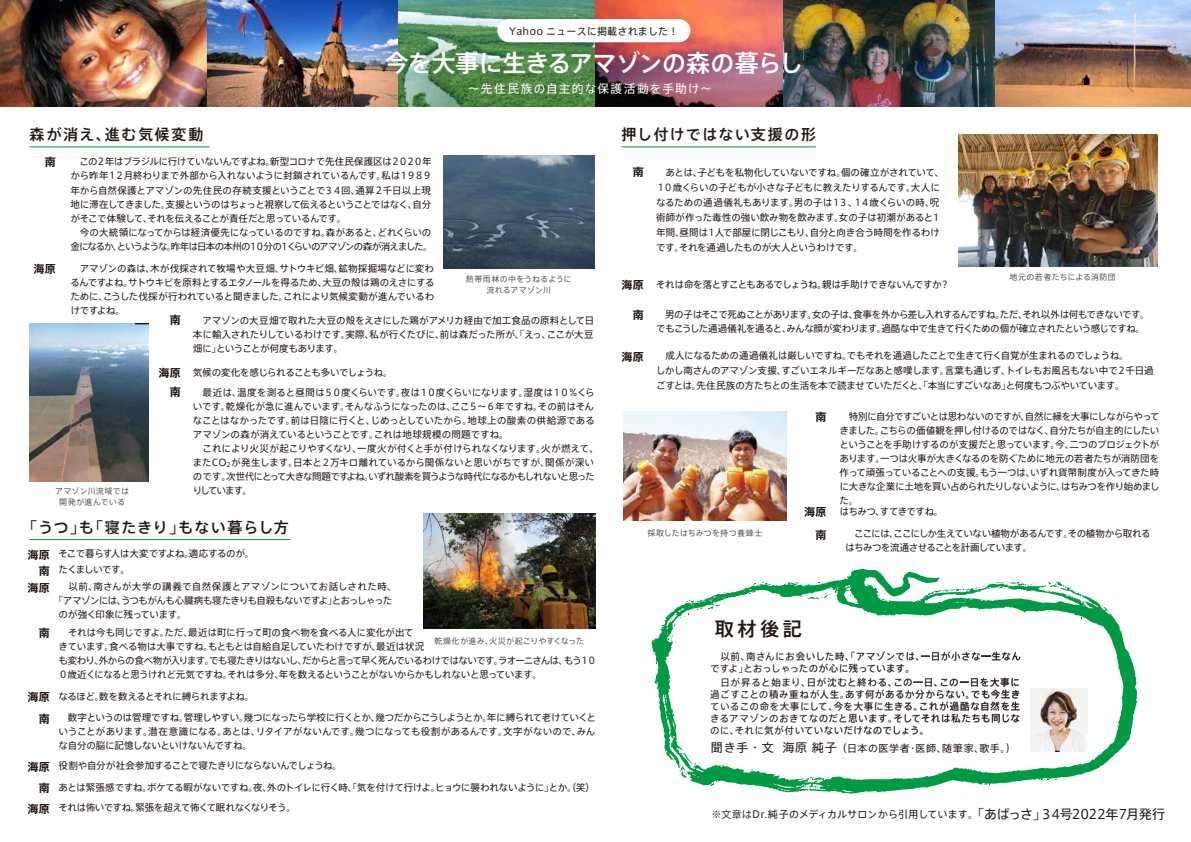
<style>
.page{position:relative;width:1191px;height:842px;background:#fff}
.page>*{position:absolute;margin:0;border:0;box-sizing:border-box;transform-origin:0 0}
.t1{font:500 24px "Axis Std";letter-spacing:-.025em;color:#fff}
.t2{font:500 19.1px "Axis Std";color:#221815}
.t3{font:500 15px "Axis Std";letter-spacing:.08em;color:#221815}
.t4{font:500 15px "Axis Std";letter-spacing:.12em;color:#221815}
.t5{font:13px "Axis Std";letter-spacing:-.035em;color:#221815}
.t6{font:11.7px "Axis Std";letter-spacing:.11em;color:#fff}
.t7{font:700 11px "Axis Std";letter-spacing:.03em;color:#221815}
.t8{font:10px "Axis Std";letter-spacing:.02em;color:#221815}
.t9{font:10px "Axis Std";letter-spacing:.06em;color:#221815}
.t10{font:9.5px/14px "Axis Std";letter-spacing:-.03em;color:#221815;text-align:justify}
.t11{font:9.5px/14px "Axis Std";letter-spacing:-.05em;color:#221815}
.t12{font:9.5px/14px "Axis Std";letter-spacing:-.055em;color:#221815}
.t13{font:9.5px/12px "Axis Std";letter-spacing:.04em;color:#221815}
.t14{font:9.5px "Axis Std";letter-spacing:-.065em;color:#221815}
.t15{font:9.5px "Axis Std";letter-spacing:.035em;color:#221815}
.t16{font:9.5px "Axis Std";letter-spacing:-.06em;color:#221815}
.t17{font:9.5px "Axis Std";letter-spacing:-.07em;color:#221815}
.t18{font:8px/11px "Axis Std";letter-spacing:.03em;color:#595757;text-align:center}
.s1{font-weight:700;font-size:11px}
.s2{font-size:6px}
.s3{font-size:12px}
.s4{font-family:"Koz Go Pr 6 N"}
</style>
<div class="page">
<img style="left:443px;top:155px;width:151px;height:114px">
<img style="left:30px;top:324px;width:118px;height:158px">
<img style="left:423px;top:513px;width:172px;height:115px">
<img style="left:959px;top:134px;width:198px;height:133px">
<img style="left:623px;top:412px;width:163px;height:108px">
<img style="left:994px;top:0;width:197px;height:106px">
<img style="left:0;top:0;width:207px;height:106px">
<img style="left:398px;top:0;width:197px;height:106px">
<img style="left:207px;top:0;width:191px;height:106px">
<img style="left:595px;top:0;width:188px;height:106px">
<img style="left:783px;top:0;width:211px;height:106px">
<div style="left:497px;top:19px;width:193px;height:23px;background:#fff;border-radius:12px"></div>
<hr style="left:30px;top:146px;width:180px;height:1px;background:#094">
<hr style="left:621px;top:146px;width:195px;height:1px;background:#094">
<hr style="left:30px;top:539px;width:260px;height:1px;background:#094">
<svg style="left:651px;top:568px;width:486px;height:226px"></svg>
<svg style="left:1102px;top:605px;width:8px;height:9px"></svg>
<svg style="left:660px;top:624px;width:3px;height:8px"></svg>
<svg style="left:878px;top:595px;width:10px;height:7px"></svg>
<svg style="left:1044px;top:778px;width:15px;height:2px"></svg>
<svg style="left:710px;top:782px;width:4px;height:5px"></svg>
<svg style="left:738px;top:581px;width:38px;height:17px"></svg>
<svg style="left:795px;top:582px;width:45px;height:22px"></svg>
<svg style="left:673px;top:750px;width:23px;height:29px"></svg>
<svg style="left:747px;top:769px;width:6px;height:2px"></svg>
<svg style="left:1026px;top:581px;width:58px;height:22px"></svg>
<svg style="left:928px;top:586px;width:58px;height:23px"></svg>
<svg style="left:992px;top:581px;width:26px;height:8px"></svg>
<svg style="left:847px;top:593px;width:7px;height:5px"></svg>
<svg style="left:804px;top:777px;width:17px;height:11px"></svg>
<svg style="left:670px;top:591px;width:62px;height:51px"></svg>
<img style="left:1030px;top:689px;width:57px;height:63px">
<p class="t8" style="left:509px;top:24px;width:171px">Yahoo ニュースに掲載されました！</p>
<h1 class="t1" style="left:385px;top:45px;width:420px">今を大事に生きるアマゾンの森の暮らし</h1>
<p class="t6" style="left:468px;top:80px;width:246px">～先住民族の自主的な保護活動を手助け～</p>
<h3 class="t4" style="left:30px;top:123px;width:175px">森が消え、進む気候変動</h3>
<h3 class="t3" style="left:621px;top:123px;width:196px">押し付けではない支援の形</h3>
<p class="t10" style="left:656px;top:164px;width:290px;line-height:15px;text-align:left">　あとは、子どもを私物化していないですね。個の確立がされていて、１０歳くらいの子どもが小さな子どもに教えたりするんです。大人になるための通過儀礼もあります。男の子は１３、１４歳くらいの時、呪術師が作った毒性の強い飲み物を飲みます。女の子は初潮があると１年間、昼間は１人で部屋に閉じこもり、自分と向き合う時間を作るわけです。それを通過したものが大人というわけです。</p>
<p class="t10" style="left:656px;top:276px;width:295px">それは命を落とすこともあるでしょうね。親は手助けできないんですか？</p>
<p class="t7" style="left:45px;top:153px;width:12px">南</p>
<p class="t11" style="left:70px;top:154px;width:364px">　この２年はブラジルに行けていないんですよね。新型コロナで先住民保護区は２０２０年から昨年１２月終わりまで外部から入れないように封鎖されているんです。私は１９８９年から自然保護とアマゾンの先住民の存続支援ということで３４回、通算２千日以上現地に滞在してきました。支援というのはちょっと視察して伝えるということではなく、自分がそこで体験して、それを伝えることが責任だと思っているんです。<br>　今の大統領になってからは経済優先になっているのですね。森があると、どれくらいの金になるか、というような。昨年は日本の本州の１０分の１くらいのアマゾンの森が消えました。</p>
<p class="t10" style="left:70px;top:260px;width:366px">　アマゾンの森は、木が伐採されて牧場や大豆畑、サトウキビ畑、鉱物採掘場などに変わるんですよね。サトウキビを原料とするエタノールを得るため、大豆の殻は鶏のえさにするために、こうした伐採が行われていると聞きました。これにより気候変動が進んでいるわけですよね。</p>
<p class="t7" style="left:633px;top:164px;width:12px">南</p>
<p class="t7" style="left:34px;top:260px;width:24px">海原</p>
<p class="t18" style="left:466px;top:273px;width:107px">熱帯雨林の中をうねるように流れるアマゾン川</p>
<p class="t18" style="left:1009px;top:271px;width:108px">地元の若者たちによる消防団</p>
<p class="t7" style="left:621px;top:276px;width:24px">海原</p>
<p class="t7" style="left:633px;top:306px;width:12px">南</p>
<p class="t11" style="left:656px;top:307px;width:495px">　男の子はそこで死ぬことがあります。女の子は、食事を外から差し入れするんですね。ただ、それ以外は何もできないです。でもこうした通過儀礼を通ると、みんな顔が変わります。過酷な中で生きて行くための個が確立されたという感じですね。</p>
<p class="t7" style="left:170px;top:312px;width:12px">南</p>
<p class="t10" style="left:193px;top:313px;width:403px">　アマゾンの大豆畑で取れた大豆の殻をえさにした鶏がアメリカ経由で加工食品の原料として日本に輸入されたりしているわけです。実際、私が行くたびに、前は森だった所が、「えっ、ここが大豆畑に」ということが何度もあります。</p>
<p class="t10" style="left:656px;top:348px;width:499px;line-height:15px;text-align:left">　成人になるための通過儀礼は厳しいですね。でもそれを通過したことで生きて行く自覚が生まれるのでしょうね。<br>しかし南さんのアマゾン支援、すごいエネルギーだなあと感嘆します。言葉も通じず、トイレもお風呂もない中で２千日過ごすとは。先住民族の方たちとの生活を本で読ませていただくと、「本当にすごいなあ」と何度もつぶやいています。</p>
<p class="t7" style="left:621px;top:348px;width:24px">海原</p>
<p class="t11" style="left:158px;top:365px;width:235px"><span class="s1">海原</span> 気候の変化を感じられることも多いでしょうね。</p>
<p class="t7" style="left:170px;top:384px;width:12px">南</p>
<p class="t10" style="left:193px;top:385px;width:407px;text-align:left">　最近は、温度を測ると昼間は５０度くらいです。夜は１０度くらいになります。湿度は１０％くらいです。乾燥化が急に進んでいます。そんなふうになったのは、ここ５～６年ですね。その前はそんなことはなかったです。前は日陰に行くと、じめっとしていたから。地球上の酸素の供給源であるアマゾンの森が消えているということです。これは地球規模の問題ですね。<br>　これにより火災が起こりやすくなり、一度火が付くと手が付けられなくなります。火が燃えて、またCO<span class="s2">2</span>が発生します。日本と２万キロ離れているから関係ないと思いがちですが、関係が深いのです。次世代にとって大きな問題ですよね。いずれ酸素を買うような時代になるかもしれないと思ったりしています。</p>
<p class="t7" style="left:815px;top:408px;width:12px">南</p>
<p class="t10" style="left:839px;top:409px;width:322px">　特別に自分ですごいとは思わないのですが、自然に縁を大事にしながらやってきました。こちらの価値観を押し付けるのではなく、自分たちが自主的にしたいということを手助けするのが支援だと思っています。今、二つのプロジェクトがあります。一つは火事が大きくなるのを防ぐために地元の若者たちが消防団を作って頑張っていることへの支援。もう一つは、いずれ貨幣制度が入ってきた時に大きな企業に土地を買い占められたりしないように、はちみつを作り始めました。</p>
<p class="t16" style="left:839px;top:504px;width:105px">はちみつ、すてきですね。</p>
<p class="t18" style="left:55px;top:485px;width:75px">アマゾン川流域では開発が進んでいる</p>
<p class="t7" style="left:804px;top:503px;width:24px">海原</p>
<h3 class="t3" style="left:22px;top:516px;width:268px">「うつ」も「寝たきり」もない暮らし方</h3>
<p class="t10" style="left:28px;top:546px;width:228px"><span class="s1">海原</span> そこで暮らす人は大変ですよね。適応するのが。</p>
<p class="t15" style="left:59px;top:580px;width:340px">　以前、南さんが大学の講義で自然保護とアマゾンについてお話しされた時、</p>
<p class="t14" style="left:54px;top:594px;width:340px">「アマゾンには、うつもがんも心臓病も寝たきりも自殺もないですよ」とおっしゃった</p>
<p class="t10" style="left:59px;top:607px;width:129px">のが強く印象に残っています。</p>
<p class="t17" style="left:39px;top:563px;width:93px"><span class="s1">南</span> たくましいです。</p>
<p class="t7" style="left:28px;top:579px;width:24px">海原</p>
<p class="t7" style="left:39px;top:625px;width:12px">南</p>
<p class="t10" style="left:59px;top:625px;width:539px;text-align:left">　それは今も同じですよ。ただ、最近は町に行って町の食べ物を食べる人に変化が出て<br>きています。食べる物は大事ですね。もともとは自給自足していたわけですが、最近は状況<br>も変わり、外からの食べ物が入ります。でも寝たきりはないし、だからと言って早く死んでいるわけではないです。ラオーニさんは、もう１０<br>０歳近くになると思うけれど元気ですね。それは多分、年を数えるということがないからかもしれないと思っています。</p>
<p class="t18" style="left:434px;top:635px;width:151px">乾燥化が進み、火災が起こりやすくなった</p>
<p class="t10" style="left:28px;top:689px;width:228px"><span class="s1">海原</span> なるほど。数を数えるとそれに縛られますよね。</p>
<p class="t7" style="left:39px;top:710px;width:12px">南</p>
<p class="t10" style="left:59px;top:710px;width:539px">　数字というのは管理ですね。管理しやすい。幾つになったら学校に行くとか、幾つだからこうしようとか。年に縛られて老けていくということがあります。潜在意識になる。あとは、リタイアがないんです。幾つになっても役割があるんです。文字がないので、みんな自分の脳に記憶しないといけないんですね。</p>
<p class="t10" style="left:28px;top:758px;width:316px"><span class="s1">海原</span> 役割や自分が社会参加することで寝たきりにならないんでしょうね。</p>
<p class="t10" style="left:28px;top:776px;width:569px;line-height:20.7px;text-indent:11px"><span class="s1">南</span> あとは緊張感ですね。ボケてる暇がないですね。夜、外のトイレに行く時、「気を付けて行けよ。ヒョウに襲われないように」とか。（笑）<span class="s1">海原</span> それは怖いですね。緊張を超えて怖くて眠れなくなりそう。</p>
<p class="t18" style="left:647px;top:527px;width:116px">採取したはちみつを持つ養蜂士</p>
<p class="t7" style="left:815px;top:526px;width:12px">南</p>
<p class="t12" style="left:845px;top:526px;width:307px">　ここには、ここにしか生えていない植物があるんです。その植物から取れるはちみつを流通させることを計画しています。</p>
<h2 class="t2" style="left:715px;top:615px;width:89px">取材後記</h2>
<p class="t13" style="left:710px;top:649px;width:312px">　以前、南さんにお会いした時、「アマゾンでは、一日が小さな一生なんですよ」とおっしゃったのが心に残っています。</p>
<p class="t10" style="left:710px;top:675px;width:311px;line-height:12px;text-indent:10px">日が昇ると始まり、日が沈むと終わる、この一日、この一日を大事に過ごすことの積み重ねが人生。あす何があるか分からない。でも今生きているこの命を大事にして、今を大事に生きる。これが過酷な自然を生きるアマゾンのおきてなのだと思います。そしてそれは私たちも同じなのに、それに気が付いていないだけなのでしょう。</p>
<p class="t9" style="left:711px;top:741px;width:306px"><span class="s3">聞き手・文 海原 純子</span>（日本の医学者・医師、随筆家、歌手。）</p>
<h3 class="t5" style="left:971px;top:804px;width:195px">「あぱっさ」３4号2022年7月発行</h3>
<p class="t8" style="left:711px;top:807px;width:268px"><span class="s4">※文章は</span>Dr.純子のメディカルサロンから引用しています。</p>
</div>
